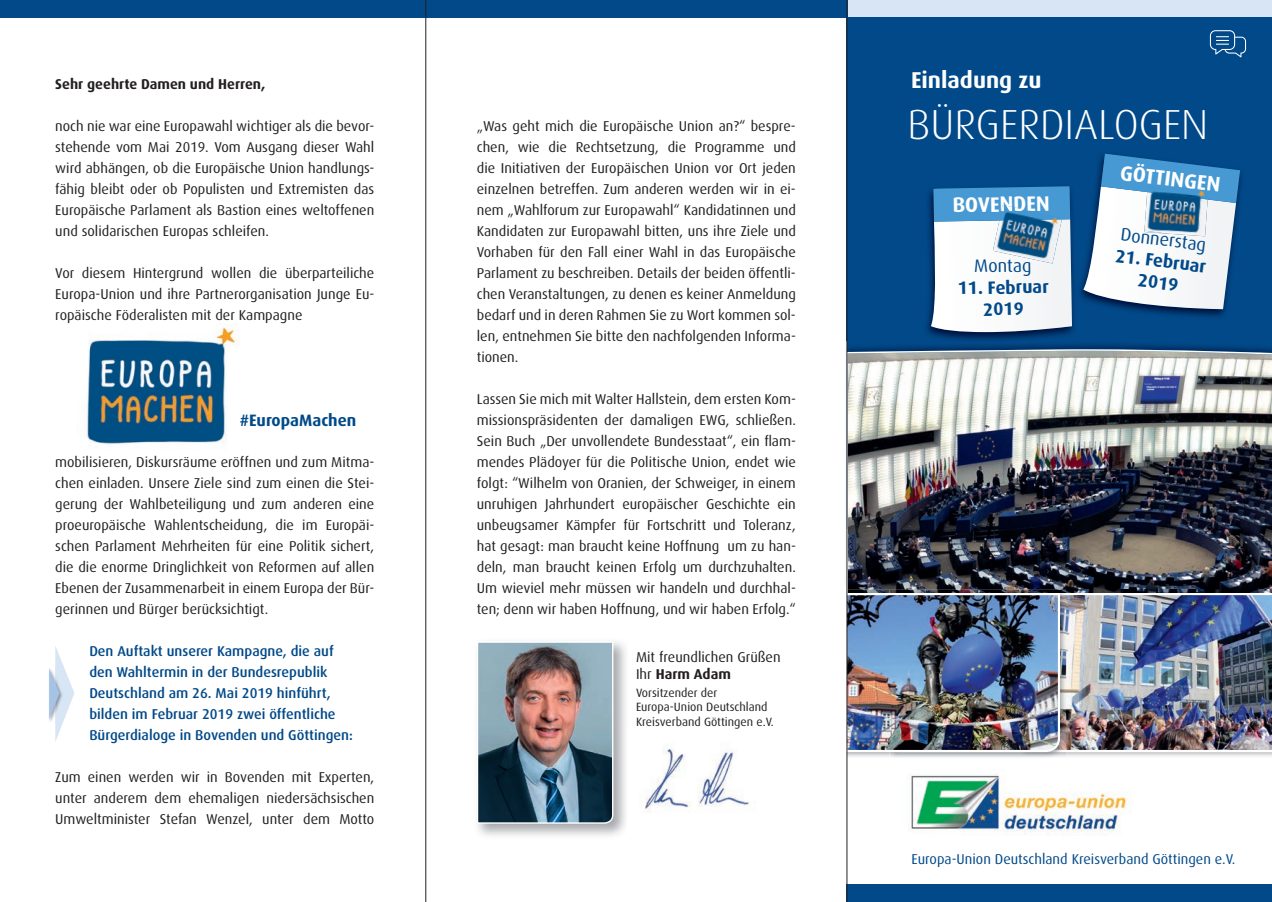
<style>
.page{position:relative;width:1272px;height:902px;background:#fff}
.page>*{position:absolute;margin:0;border:0;box-sizing:border-box;transform-origin:0 0}
.t1{font:300 42px "Dax";color:#fff}
.t2{font:700 22.95px "Dax";color:#fff}
.t3{font:700 21px "Dax";color:#fff}
.t4{font:700 18px/21.6px "Dax";color:#014989;text-align:center}
.t5{font:18px "Dax";color:#014989}
.t6{font:700 16.5px "Dax";color:#014989}
.t7{font:14.25px/21px "Dax";color:#231f20;text-align:justify}
.t8{font:500 14.25px/21px "Dax";color:#014989}
.t9{font:14.25px "Dax";color:#014989}
.t10{font:700 14.25px "Dax";color:#231f20}
.t11{font:12px/14.4px "Dax";color:#231f20}
.s1{font-weight:700}
</style>
<div class="page">
<div style="left:846px;top:0;width:425px;height:17px;background:#d8e5f4"></div>
<div style="left:846px;top:884px;width:425px;height:17px;background:#014989"></div>
<div style="left:847px;top:17px;width:424px;height:511px;background:#014989"></div>
<div style="left:0;top:0;width:847px;height:17px;background:#014989"></div>
<img style="left:911px;top:774px;width:216px;height:61px">
<img style="left:644px;top:748px;width:106px;height:64px">
<img style="left:476px;top:640px;width:138px;height:184px">
<img style="left:847px;top:341px;width:424px;height:8px">
<img style="left:847px;top:349px;width:424px;height:244px">
<img style="left:87px;top:324px;width:151px;height:122px">
<img style="left:1066px;top:595px;width:205px;height:155px">
<img style="left:847px;top:753px;width:42px;height:5px">
<img style="left:847px;top:589px;width:42px;height:3px">
<img style="left:889px;top:589px;width:177px;height:4px">
<img style="left:1061px;top:593px;width:5px;height:157px">
<img style="left:847px;top:592px;width:214px;height:161px">
<img style="left:922px;top:193px;width:155px;height:150px">
<svg style="left:930px;top:186px;width:141px;height:146px;background:#c0d6e7"></svg>
<img style="left:992px;top:219px;width:69px;height:44px">
<img style="left:999px;top:211px;width:63px;height:9px">
<img style="left:1001px;top:205px;width:30px;height:6px">
<img style="left:1080px;top:153px;width:162px;height:164px">
<img style="left:1075px;top:193px;width:2px;height:127px">
<svg style="left:1083px;top:154px;width:156px;height:155px"></svg>
<svg style="left:1209px;top:30px;width:36px;height:27px"></svg>
<img style="left:1144px;top:192px;width:63px;height:44px">
<img style="left:1147px;top:185px;width:61px;height:14px">
<img style="left:1181px;top:187px;width:27px;height:4px">
<img style="left:1144px;top:231px;width:25px;height:3px">
<svg style="left:49px;top:646px;width:25px;height:95px"></svg>
<hr style="left:425px;top:0;width:1px;height:901px;background:#231f20">
<hr style="left:846px;top:0;width:1px;height:901px;background:#231f20">
<p class="t10" style="left:55px;top:76px;width:212px">Sehr geehrte Damen und Herren,</p>
<p class="t7" style="left:55px;top:115px;width:320px">noch nie war eine Europawahl wichtiger als die bevor&shy;stehende vom Mai 2019. Vom Ausgang dieser Wahl wird abhängen, ob die Europäische Union handlungs&shy;fähig bleibt oder ob Populisten und Extremisten das Europäische Parlament als Bastion eines weltoffenen und solidarischen Europas schleifen.</p>
<p class="t7" style="left:55px;top:262px;width:320px">Vor diesem Hintergrund wollen die überparteiliche Europa-Union und ihre Partnerorganisation Junge Eu&shy;ropäische Föderalisten mit der Kampagne</p>
<p class="t6" style="left:240px;top:411px;width:118px">#EuropaMachen</p>
<p class="t7" style="left:55px;top:451px;width:320px">mobilisieren, Diskursräume eröffnen und zum Mitma&shy;chen einladen. Unsere Ziele sind zum einen die Stei&shy;gerung der Wahlbeteiligung und zum anderen eine proeuropäische Wahlentscheidung, die im Europäi&shy;schen Parlament Mehrheiten für eine Politik sichert, die die enorme Dringlichkeit von Reformen auf allen Ebenen der Zusammenarbeit in einem Europa der Bür&shy;gerinnen und Bürger berücksichtigt.</p>
<p class="t8" style="left:89px;top:640px;width:265px">Den Auftakt unserer Kampagne, die auf den Wahltermin in der Bundesrepublik Deutschland am 26. Mai 2019 hinführt, bilden im Februar 2019 zwei öffentliche Bürgerdialoge in Bovenden und Göttingen:</p>
<p class="t7" style="left:55px;top:766px;width:320px">Zum einen werden wir in Bovenden mit Experten, unter anderem dem ehemaligen niedersächsischen Umweltminister Stefan Wenzel, unter dem Motto</p>
<p class="t7" style="left:477px;top:116px;width:320px">„Was geht mich die Europäische Union an?“ bespre&shy;chen, wie die Rechtsetzung, die Programme und die Initiativen der Europäischen Union vor Ort jeden einzelnen betreffen. Zum anderen werden wir in ei&shy;nem „Wahlforum zur Europawahl“ Kandidatinnen und Kandidaten zur Europawahl bitten, uns ihre Ziele und Vorhaben für den Fall einer Wahl in das Europäische Parlament zu beschreiben. Details der beiden öffentli&shy;chen Veranstaltungen, zu denen es keiner Anmeldung bedarf und in deren Rahmen Sie zu Wort kommen sol&shy;len, entnehmen Sie bitte den nachfolgenden Informa&shy;tionen.</p>
<p class="t7" style="left:477px;top:389px;width:320px">Lassen Sie mich mit Walter Hallstein, dem ersten Kom&shy;missionspräsidenten der damaligen EWG, schließen.<br>Sein Buch „Der unvollendete Bundesstaat“, ein flam&shy;mendes Plädoyer für die Politische Union, endet wie folgt: “Wilhelm von Oranien, der Schweiger, in einem unruhigen Jahrhundert europäischer Geschichte ein unbeugsamer Kämpfer für Fortschritt und Toleranz, hat gesagt: man braucht keine Hoffnung um zu han&shy;deln, man braucht keinen Erfolg um durchzuhalten.<br>Um wieviel mehr müssen wir handeln und durchhal&shy;ten; denn wir haben Hoffnung, und wir haben Erfolg.“</p>
<p class="t7" style="left:636px;top:648px;width:146px;line-height:17.1px">Mit freundlichen Grüßen<br>Ihr <span class="s1">Harm Adam</span></p>
<p class="t11" style="left:636px;top:685px;width:139px">Vorsitzender der<br>Europa-Union Deutschland<br>Kreisverband Göttingen e.V.</p>
<h2 class="t2" style="left:911px;top:67px;width:132px">Einladung zu</h2>
<h1 class="t1" style="left:907px;top:101px;width:302px">BÜRGERDIALOGEN</h1>
<h3 class="t3" style="left:952px;top:193px;width:99px;rotate:-1deg">BOVENDEN</h3>
<p class="t5" style="left:973px;top:256px;width:59px;rotate:-1deg">Montag</p>
<p class="t4" style="left:957px;top:277px;width:93px;rotate:-1deg">11. Februar<br>2019</p>
<h3 class="t3" style="left:1121px;top:161px;width:102px;rotate:7deg">GÖTTINGEN</h3>
<p class="t5" style="left:1121px;top:224px;width:87px;rotate:7deg">Donnerstag</p>
<p class="t4" style="left:1116px;top:245px;width:93px;rotate:7deg">21. Februar<br>2019</p>
<p class="t9" style="left:911px;top:851px;width:325px">Europa-Union Deutschland Kreisverband Göttingen e.V.</p>
</div>
